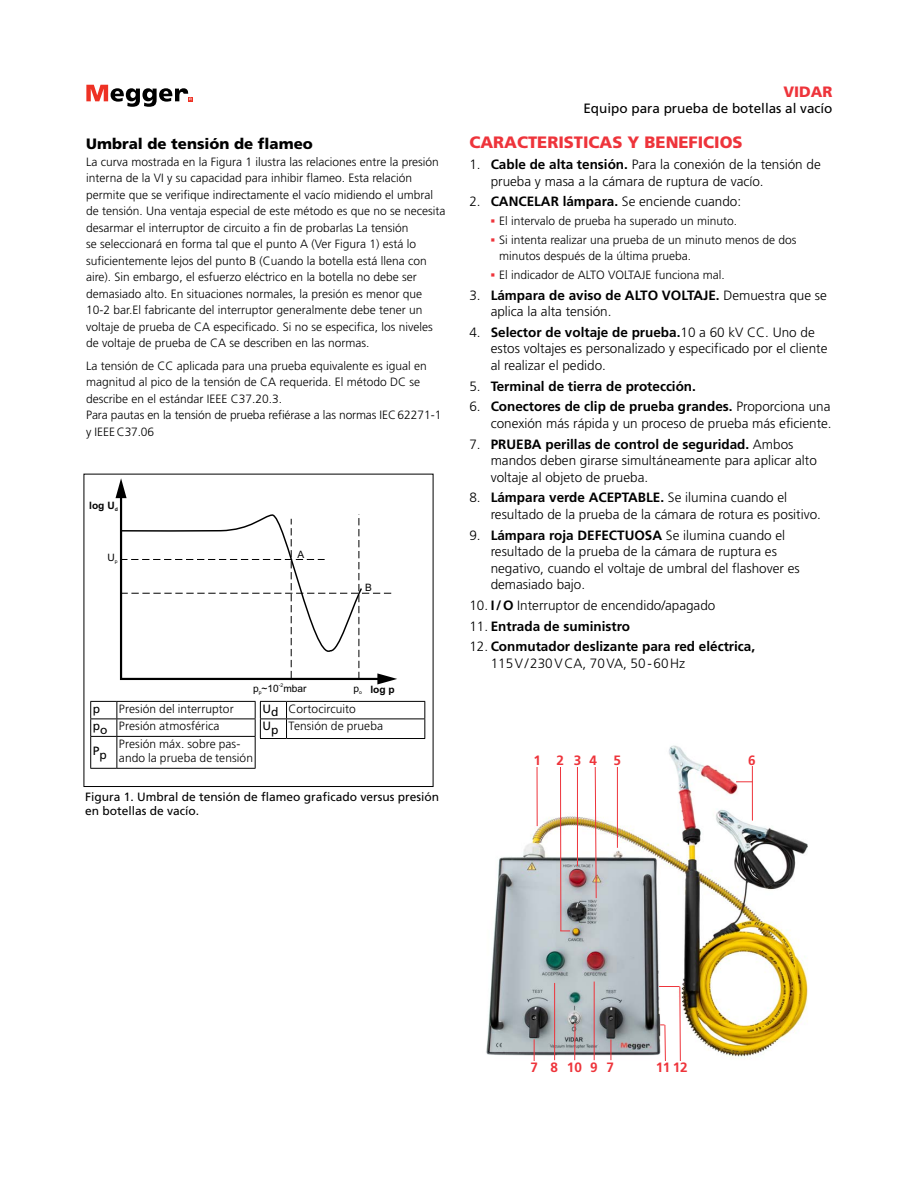
<style>
.page{position:relative;width:918px;height:1188px;background:#fff}
.page>*{position:absolute;margin:0;border:0;box-sizing:border-box;transform-origin:0 0}
.t1{font:900 16.5px "Frutiger LT Std";color:#ee343b}
.t2{font:900 15px "Frutiger LT Std";color:#000}
.t3{font:900 15px "Frutiger LT Std";color:#ee343b}
.t4{font:300 13.5px/16.5px "Frutiger LT Std";color:#000}
.t5{font:700 13.5px/16.5px "Frutiger LT Std";color:#000}
.t6{font:13.5px "Frutiger LT Std";color:#000}
.t7{font:700 13.5px "Frutiger LT Std";color:#ee343b}
.t8{font:300 12px/16.5px "Frutiger LT Std";color:#000}
.t9{font:12px/14.4px "Frutiger LT Std";color:#000}
.t10{font:10.2px "Arial";color:#000}
.t11{font:700 10.2px "Arial";color:#000}
.t12{font:5.1px "Arial";color:#000}
.s1{font-weight:400}
.s2{font-weight:700}
.s3{font-family:"Garamond";font-weight:400;color:#ee343b}
.s4{font-weight:300}
</style>
<div class="page">
<svg style="left:86px;top:85px;width:107px;height:22px"></svg>
<svg style="left:116px;top:478px;width:11px;height:20px"></svg>
<svg style="left:119px;top:514px;width:278px;height:170px"></svg>
<hr style="left:117px;top:701px;width:139px;height:1px;background:#000">
<hr style="left:117px;top:719px;width:139px;height:1px;background:#000">
<svg style="left:90px;top:701px;width:27px;height:36px"></svg>
<hr style="left:90px;top:737px;width:1px;height:31px;background:#000">
<hr style="left:117px;top:736px;width:139px;height:1px;background:#000">
<hr style="left:116px;top:737px;width:1px;height:31px;background:#000">
<hr style="left:255px;top:737px;width:1px;height:31px;background:#000">
<svg style="left:90px;top:768px;width:27px;height:1px"></svg>
<hr style="left:117px;top:768px;width:139px;height:1px;background:#000">
<hr style="left:287px;top:701px;width:138px;height:1px;background:#000">
<hr style="left:287px;top:719px;width:138px;height:1px;background:#000">
<svg style="left:424px;top:702px;width:1px;height:36px"></svg>
<svg style="left:255px;top:701px;width:32px;height:38px"></svg>
<hr style="left:287px;top:738px;width:138px;height:1px;background:#000">
<img style="left:486px;top:745px;width:322px;height:316px">
<hr style="left:537px;top:764px;width:1px;height:62px;background:#ee343b">
<div style="left:528px;top:753px;width:19px;height:13px;background:#fff"></div>
<svg style="left:594px;top:766px;width:3px;height:133px"></svg>
<div style="left:584px;top:753px;width:19px;height:13px;background:#fff"></div>
<hr style="left:617px;top:766px;width:1px;height:82px;background:#ee343b">
<div style="left:608px;top:753px;width:19px;height:13px;background:#fff"></div>
<svg style="left:611px;top:1040px;width:1px;height:20px"></svg>
<hr style="left:594px;top:982px;width:1px;height:78px;background:#ee343b">
<hr style="left:554px;top:983px;width:1px;height:77px;background:#ee343b">
<svg style="left:534px;top:1039px;width:1px;height:22px"></svg>
<hr style="left:577px;top:761px;width:1px;height:105px;background:#ee343b">
<div style="left:568px;top:753px;width:19px;height:13px;background:#fff"></div>
<hr style="left:560px;top:763px;width:1px;height:168px;background:#ee343b">
<div style="left:551px;top:753px;width:19px;height:13px;background:#fff"></div>
<svg style="left:736px;top:781px;width:16px;height:1px"></svg>
<div style="left:742px;top:753px;width:20px;height:13px;background:#fff"></div>
<hr style="left:574px;top:1024px;width:1px;height:36px;background:#ee343b">
<svg style="left:659px;top:986px;width:22px;height:75px"></svg>
<hr style="left:752px;top:766px;width:1px;height:55px;background:#ee343b">
<p class="t2" style="left:86px;top:135px;width:228px">Umbral de tensión de flameo</p>
<p class="t8" style="left:86px;top:153px;width:361px">La curva mostrada en la Figura 1 ilustra las relaciones entre la presión interna de la VI y su capacidad para inhibir flameo. Esta relación permite que se verifique indirectamente el vacío midiendo el umbral de tensión. Una ventaja especial de este método es que no se necesita desarmar el interruptor de circuito a fin de probarlas La tensión<br>se seleccionará en forma tal que el punto A (Ver Figura 1) está lo suficientemente lejos del punto B (Cuando la botella está llena con aire). Sin embargo, el esfuerzo eléctrico en la botella no debe ser demasiado alto. En situaciones normales, la presión es menor que 10-2 bar.El fabricante del interruptor generalmente debe tener un voltaje de prueba de CA especificado. Si no se especifica, los niveles de voltaje de prueba de CA se describen en las normas.</p>
<p class="t8" style="left:86px;top:358px;width:357px">La tensión de CC aplicada para una prueba equivalente es igual en magnitud al pico de la tensión de CA requerida. El método DC se describe en el estándar IEEE C37.20.3.<br>Para pautas en la tensión de prueba refiérase a las normas IEC62271-1 y IEEEC37.06</p>
<p class="t11" style="left:89px;top:502px;width:30px">log U<sub>d</sub></p>
<p class="t10" style="left:107px;top:553px;width:9px">U</p>
<p class="t10" style="left:298px;top:550px;width:8px">A</p>
<p class="t12" style="left:115px;top:559px;width:4px">p</p>
<p class="t12" style="left:279px;top:683px;width:6px">-2</p>
<p class="t10" style="left:253px;top:685px;width:55px">p ~10 mbar</p>
<p class="t12" style="left:259px;top:690px;width:4px">p</p>
<p class="t10" style="left:365px;top:583px;width:8px">B</p>
<p class="t10" style="left:353px;top:685px;width:10px">p<sub>o</sub></p>
<p class="t11" style="left:370px;top:686px;width:26px">log p</p>
<p class="t8" style="left:93px;top:700px;width:142px;line-height:17.5px;text-indent:26px">Presión del interruptor <span class="s1">po</span> Presión atmosférica</p>
<p class="t9" style="left:93px;top:745px;width:16px">Pp</p>
<p class="t8" style="left:119px;top:736px;width:136px;line-height:14.4px">Presión máx. sobre pas&shy;ando la prueba de tensión</p>
<p class="t9" style="left:85px;top:789px;width:356px">Figura 1. Umbral de tensión de flameo graficado versus presión en botellas de vacío.</p>
<p class="t8" style="left:263px;top:700px;width:122px;line-height:17.5px"><span class="s1">Ud</span> Cortocircuito<br><span class="s1">Up</span> Tensión de prueba</p>
<p class="t9" style="left:93px;top:701px;width:9px">p</p>
<p class="t3" style="left:783px;top:82px;width:51px">VIDAR</p>
<p class="t6" style="left:583px;top:100px;width:251px">Equipo para prueba de botellas al vacío</p>
<h1 class="t1" style="left:469px;top:133px;width:275px">CARACTERISTICAS Y BENEFICIOS</h1>
<p class="t4" style="left:491px;top:156px;width:332px;text-indent:-21px">1. <span class="s2">Cable de alta tensión.</span> Para la conexión de la tensión de prueba y masa a la cámara de ruptura de vacío.</p>
<p class="t4" style="left:469px;top:194px;width:273px">2. <span class="s2">CANCELAR lámpara.</span> Se enciende cuando:</p>
<p class="t8" style="left:491px;top:213px;width:248px"><span class="s3">▪</span> El intervalo de prueba ha superado un minuto.</p>
<p class="t8" style="left:499px;top:231px;width:299px;text-indent:-9px"><span class="s3">▪</span> Si intenta realizar una prueba de un minuto menos de dos minutos después de la última prueba.</p>
<p class="t8" style="left:491px;top:267px;width:236px"><span class="s3">▪</span> El indicador de ALTO VOLTAJE funciona mal.</p>
<p class="t4" style="left:491px;top:287px;width:338px;text-indent:-21px">3. <span class="s2">Lámpara de aviso de ALTO VOLTAJE.</span> Demuestra que se aplica la alta tensión.</p>
<p class="t4" style="left:491px;top:324px;width:338px;text-indent:-21px">4. <span class="s2">Selector de voltaje de prueba.</span>10 a 60 kV CC. Uno de estos voltajes es personalizado y especificado por el cliente al realizar el pedido.</p>
<p class="t5" style="left:469px;top:378px;width:228px"><span class="s4">5.</span> Terminal de tierra de protección.</p>
<p class="t4" style="left:469px;top:399px;width:364px;text-align:right">6. <span class="s2">Conectores de clip de prueba grandes.</span> Proporciona una conexión más rápida y un proceso de prueba más eficiente.</p>
<p class="t4" style="left:491px;top:436px;width:328px;text-indent:-21px">7. <span class="s2">PRUEBA perillas de control de seguridad.</span> Ambos mandos deben girarse simultáneamente para aplicar alto voltaje al objeto de prueba.</p>
<p class="t4" style="left:491px;top:490px;width:332px;text-indent:-21px">8. <span class="s2">Lámpara verde ACEPTABLE.</span> Se ilumina cuando el resultado de la prueba de la cámara de rotura es positivo.</p>
<p class="t4" style="left:491px;top:527px;width:311px;text-indent:-21px">9. <span class="s2">Lámpara roja DEFECTUOSA</span> Se ilumina cuando el resultado de la prueba de la cámara de ruptura es negativo, cuando el voltaje de umbral del flashover es demasiado bajo.</p>
<p class="t4" style="left:469px;top:597px;width:247px">10. <span class="s2">I/O</span> Interruptor de encendido/apagado</p>
<p class="t5" style="left:469px;top:618px;width:162px"><span class="s4">11.</span> Entrada de suministro</p>
<p class="t5" style="left:491px;top:638px;width:266px;text-indent:-21px"><span class="s4">12.</span> Conmutador deslizante para red eléctrica,<br><span class="s4">115V/230VCA, 70VA, 50-60Hz</span></p>
<p class="t7" style="left:557px;top:752px;width:26px">2 3</p>
<p class="t7" style="left:748px;top:752px;width:9px">6</p>
<p class="t7" style="left:534px;top:752px;width:9px">1</p>
<p class="t7" style="left:590px;top:752px;width:33px">4 5</p>
<p class="t7" style="left:530px;top:1059px;width:29px">7 8</p>
<p class="t7" style="left:590px;top:1059px;width:25px">9 7</p>
<p class="t7" style="left:567px;top:1059px;width:16px">10</p>
<p class="t7" style="left:656px;top:1060px;width:33px">11 12</p>
</div>
